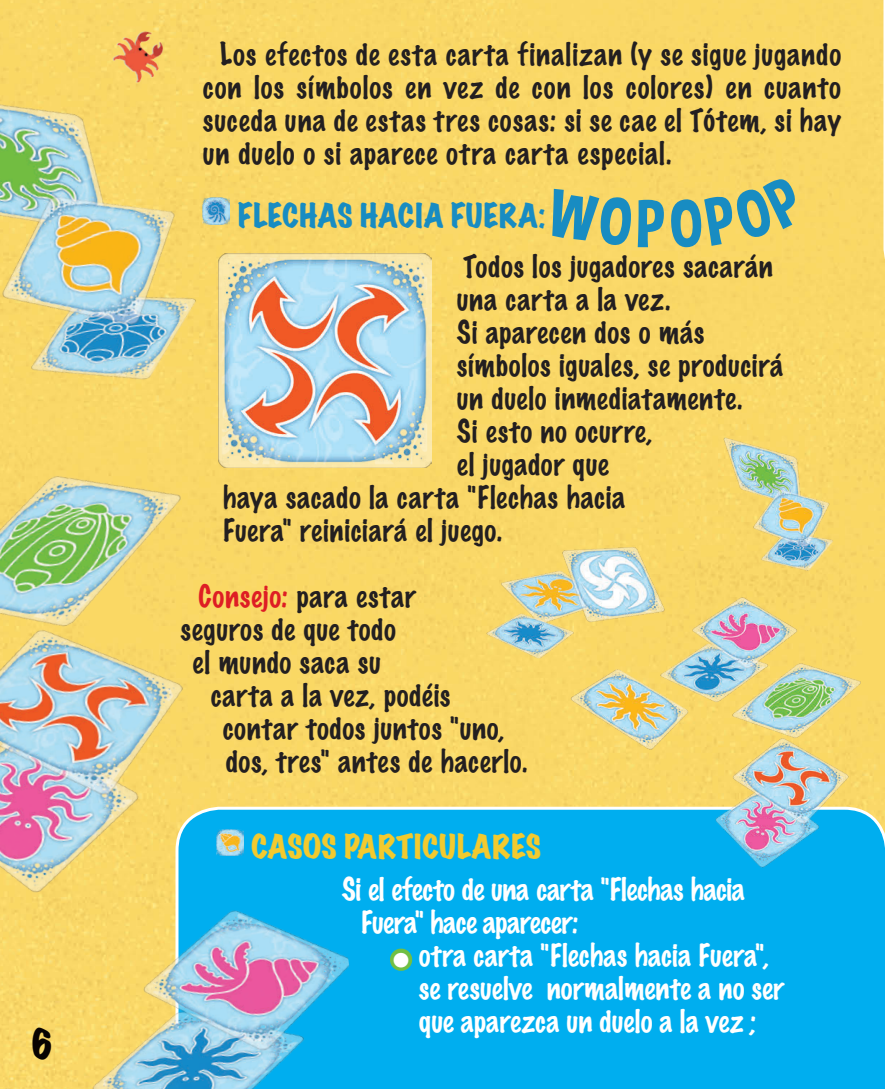
<style>
.page{position:relative;width:885px;height:1089px;background:#fff}
.page>*{position:absolute;margin:0;border:0;box-sizing:border-box;transform-origin:0 0}
.t1{font:expanded 36px "Marker Felt";color:#080302}
.t2{font:expanded 30px "Marker Felt";letter-spacing:.015em;color:#188cc2}
.t3{font:expanded 30px "Marker Felt";color:#f2ca2f}
.t4{font:100 28.5px/33px "Marker Felt";letter-spacing:.025em;color:#231f20;text-align:justify}
.t5{font:100 28.5px/33px "Marker Felt";color:#fff}
.s1{color:#de1d24}
.s2{font-size:36px}
</style>
<div class="page">
<div style="left:0;top:0;width:884px;height:806px;background:#fad867"></div>
<div style="left:287px;top:806px;width:597px;height:283px;background:#00aeef"></div>
<img style="left:429px;top:387px;width:455px;height:522px">
<img style="left:0;top:27px;width:237px;height:375px">
<img style="left:0;top:402px;width:287px;height:468px">
<img style="left:0;top:870px;width:372px;height:219px">
<img style="left:101px;top:19px;width:80px;height:77px">
<img style="left:203px;top:198px;width:27px;height:27px">
<img style="left:218px;top:254px;width:213px;height:213px">
<img style="left:217px;top:829px;width:26px;height:27px">
<svg style="left:384px;top:942px;width:34px;height:34px"></svg>
<svg style="left:883px;top:0;width:2px;height:292px"></svg>
<div style="left:546px;top:188px;width:118px;height:60px;background:#fad867"></div>
<div style="left:670px;top:175px;width:136px;height:73px;background:#fad865"></div>
<p class="t1" style="left:30px;top:1015px;width:25px">6</p>
<p class="t4" style="left:203px;top:38px;width:639px;text-indent:17px">Los efectos de esta carta finalizan (y se sigue jugando con los símbolos en vez de con los colores) en cuanto suceda una de estas tres cosas: si se cae el Tótem, si hay un duelo o si aparece otra carta especial.</p>
<p class="t2" style="left:238px;top:191px;width:308px">FLECHAS HACIA FUERA:</p>
<p class="t4" style="left:463px;top:249px;width:311px">Todos los jugadores sacarán</p>
<p class="t4" style="left:457px;top:282px;width:215px">una carta a la vez.</p>
<p class="t4" style="left:457px;top:315px;width:249px">Si aparecen dos o más</p>
<p class="t4" style="left:457px;top:348px;width:327px">símbolos iguales, se producirá</p>
<p class="t4" style="left:457px;top:381px;width:287px">un duelo inmediatamente.</p>
<p class="t4" style="left:457px;top:414px;width:197px">Si esto no ocurre,</p>
<p class="t4" style="left:457px;top:447px;width:153px">el jugador que</p>
<p class="t4" style="left:223px;top:480px;width:404px">haya sacado la carta "Flechas hacia</p>
<p class="t4" style="left:223px;top:513px;width:281px">Fuera" reiniciará el juego.</p>
<p class="t4" style="left:199px;top:579px;width:218px"><span class="s1">Consejo:</span> para estar</p>
<p class="t4" style="left:181px;top:612px;width:217px">seguros de que todo</p>
<p class="t4" style="left:193px;top:645px;width:190px">el mundo saca su</p>
<p class="t4" style="left:211px;top:678px;width:241px">carta a la vez, podéis</p>
<p class="t4" style="left:223px;top:711px;width:283px">contar todos juntos "uno,</p>
<p class="t4" style="left:226px;top:744px;width:303px">dos, tres" antes de hacerlo.</p>
<p class="t3" style="left:251px;top:822px;width:291px">CASOS PARTICULARES</p>
<p class="t5" style="left:361px;top:871px;width:386px;text-indent:-19px">Si el efecto de una carta "Flechas hacia<br>Fuera" hace aparecer:</p>
<p class="t5" style="left:419px;top:937px;width:367px;text-indent:-29px"><span class="s2">•</span> otra carta "Flechas hacia Fuera", se resuelve normalmente a no ser que aparezca un duelo a la vez ;</p>
</div>
